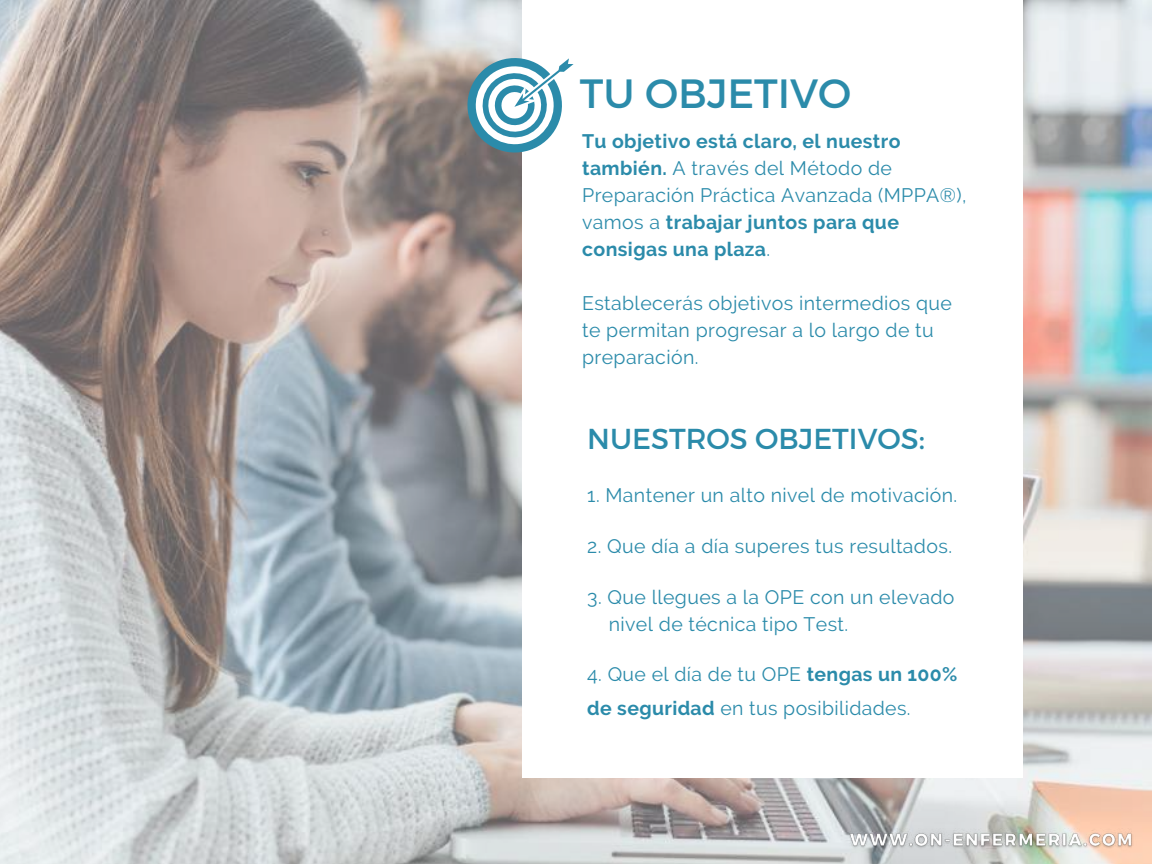
<style>
.page{position:relative;width:1152px;height:864px;background:#fff}
.page>*{position:absolute;margin:0;border:0;box-sizing:border-box;transform-origin:0 0}
.t1{font:40.8px "Montserrat";color:#2b8baa}
.t2{font:28.8px "Montserrat";color:#2b8baa}
.t3{font:19.5px/27px "Raleway";letter-spacing:.02em;color:#2b8baa}
.t4{font:700 19.5px/27px "Raleway";letter-spacing:.02em;color:#2b8baa}
.s1{font-weight:400}
.s2{font-weight:700}
</style>
<div class="page">
<img style="left:0;top:0;width:1152px;height:864px">
<div style="left:522px;top:0;width:501px;height:778px;background:#fff"></div>
<img style="left:843px;top:829px;width:293px;height:24px">
<svg style="left:462px;top:52px;width:112px;height:106px"></svg>
<h1 class="t1" style="left:580px;top:67px;width:273px">TU OBJETIVO</h1>
<p class="t4" style="left:582px;top:128px;width:386px">Tu objetivo está claro, el nuestro también. <span class="s1">A través del Método de<br>Preparación Práctica Avanzada (MPPA®), vamos a</span> trabajar juntos para que consigas una plaza<span class="s1">.</span></p>
<p class="t3" style="left:582px;top:290px;width:371px">Establecerás objetivos intermedios que te permitan progresar a lo largo de tu preparación.</p>
<h2 class="t2" style="left:587px;top:420px;width:339px">NUESTROS OBJETIVOS:</h2>
<p class="t3" style="left:587px;top:482px;width:372px">1. Mantener un alto nivel de motivación.</p>
<p class="t3" style="left:587px;top:533px;width:366px">2. Que día a día superes tus resultados.</p>
<p class="t3" style="left:609px;top:584px;width:347px;text-indent:-21px">3. Que llegues a la OPE con un elevado nivel de técnica tipo Test.</p>
<p class="t3" style="left:587px;top:658px;width:372px;line-height:33.8px">4. Que el día de tu OPE <span class="s2">tengas un 100% de seguridad</span> en tus posibilidades.</p>
</div>
